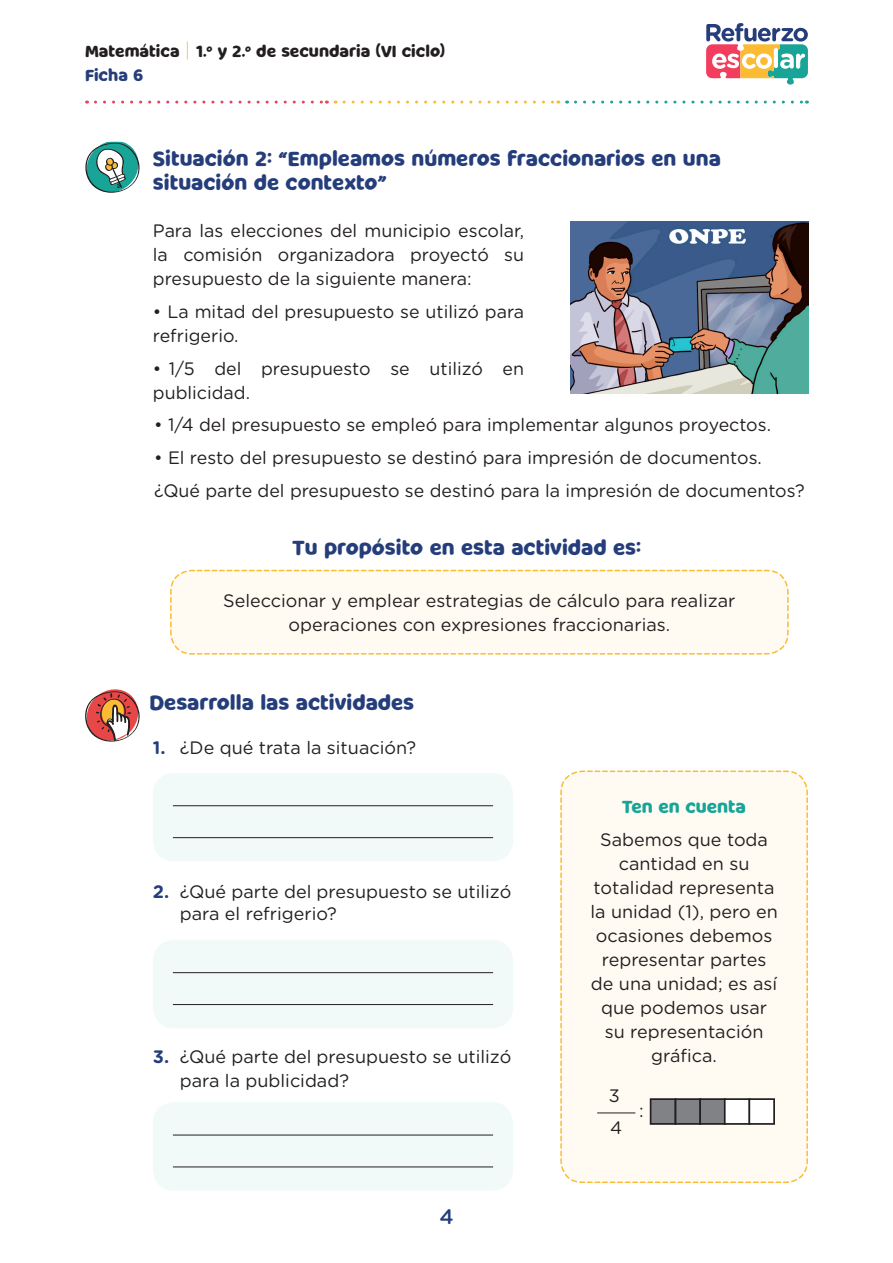
<style>
.page{position:relative;width:893px;height:1263px;background:#fff}
.page>*{position:absolute;margin:0;border:0;box-sizing:border-box;transform-origin:0 0}
.Subtítulos{font:21px/24px "Milky Nice Clean";color:#253e7b}
.t1{font:500 21px "Gotham Rounded";color:#253e7b}
.Cuerpo_de_texto_just{font:18px/24px "Gotham Rounded";color:#231f20}
.Cuerpo_de_texto_just-2{font:18px "Milky Nice Clean";color:#18a597}
.t2{font:16.5px/23.4px "Milky Nice Clean";color:#231f20}
.s1{font-family:"Gotham Rounded";font-weight:300;font-size:19.5px;color:#fbbc33}
.s2{color:#253e7b}
.s3{font-weight:700;color:#253e7b}
</style>
<div class="page">
<svg style="left:706px;top:23px;width:102px;height:62px"></svg>
<svg style="left:95px;top:101px;width:232px;height:3px"></svg>
<svg style="left:344px;top:101px;width:215px;height:3px"></svg>
<svg style="left:575px;top:101px;width:232px;height:3px"></svg>
<div style="left:170px;top:569px;width:619px;height:86px;background:#fffbf3"></div>
<svg style="left:85px;top:142px;width:55px;height:51px"></svg>
<img style="left:570px;top:221px;width:239px;height:173px">
<svg style="left:85px;top:689px;width:55px;height:53px"></svg>
<div style="left:153px;top:773px;width:360px;height:88px;background:#f1faf9;border-radius:21px"></div>
<hr style="left:173px;top:805px;width:320px;height:1px;background:#231f20">
<hr style="left:173px;top:837px;width:320px;height:1px;background:#231f20">
<div style="left:153px;top:940px;width:360px;height:88px;background:#f1faf9;border-radius:21px"></div>
<hr style="left:173px;top:972px;width:320px;height:1px;background:#231f20">
<hr style="left:173px;top:1004px;width:320px;height:1px;background:#231f20">
<div style="left:153px;top:1102px;width:360px;height:89px;background:#f1faf9;border-radius:21px"></div>
<hr style="left:173px;top:1135px;width:320px;height:1px;background:#231f20">
<hr style="left:173px;top:1166px;width:320px;height:1px;background:#231f20">
<div style="left:560px;top:770px;width:248px;height:414px;background:#fffbf3"></div>
<hr style="left:597px;top:1112px;width:38px;height:1px;background:#231f20">
<div style="left:651px;top:1099px;width:24px;height:25px;background:#808285"></div>
<div style="left:650px;top:1098px;width:26px;height:27px;border:2px solid #231f20"></div>
<div style="left:676px;top:1099px;width:24px;height:25px;background:#808285"></div>
<div style="left:675px;top:1098px;width:26px;height:27px;border:2px solid #231f20"></div>
<div style="left:700px;top:1099px;width:25px;height:25px;background:#808285"></div>
<div style="left:699px;top:1098px;width:27px;height:27px;border:2px solid #231f20"></div>
<div style="left:725px;top:1099px;width:24px;height:25px;background:#fff"></div>
<div style="left:724px;top:1098px;width:26px;height:27px;border:2px solid #231f20"></div>
<div style="left:749px;top:1099px;width:25px;height:25px;background:#fff"></div>
<div style="left:748px;top:1098px;width:27px;height:27px;border:2px solid #231f20"></div>
<p class="t2" style="left:85px;top:40px;width:362px">Matemática <span class="s1">|</span> 1.<sup>o</sup> y 2.<sup>o</sup> de secundaria (VI ciclo)<br><span class="s2">Ficha 6</span></p>
<p class="Subtítulos" style="left:153px;top:147px;width:569px">Situación 2: “Empleamos números fraccionarios en una situación de contexto”</p>
<p class="Cuerpo_de_texto_just" style="left:153px;top:218px;width:373px;text-align:justify">Para las elecciones del municipio escolar, la comisión organizadora proyectó su presupuesto de la siguiente manera:</p>
<p class="Cuerpo_de_texto_just" style="left:153px;top:299px;width:373px">• La mitad del presupuesto se utilizó para refrigerio.</p>
<p class="Cuerpo_de_texto_just" style="left:153px;top:356px;width:373px">• 1/5 del presupuesto se utilizó en publicidad.</p>
<p class="Cuerpo_de_texto_just" style="left:154px;top:412px;width:618px">• 1/4 del presupuesto se empleó para implementar algunos proyectos.</p>
<p class="Cuerpo_de_texto_just" style="left:154px;top:445px;width:609px">• El resto del presupuesto se destinó para impresión de documentos.</p>
<p class="Cuerpo_de_texto_just" style="left:154px;top:478px;width:652px">¿Qué parte del presupuesto se destinó para la impresión de documentos?</p>
<p class="Subtítulos" style="left:293px;top:535px;width:350px">Tu propósito en esta actividad es:</p>
<p class="Cuerpo_de_texto_just" style="left:223px;top:588px;width:514px;text-align:center">Seleccionar y emplear estrategias de cálculo para realizar operaciones con expresiones fraccionarias.</p>
<p class="Subtítulos" style="left:149px;top:691px;width:266px">Desarrolla las actividades</p>
<p class="Cuerpo_de_texto_just" style="left:153px;top:735px;width:265px"><span class="s3">1.</span> ¿De qué trata la situación?</p>
<p class="Cuerpo_de_texto_just" style="left:180px;top:879px;width:333px;line-height:22.5px;text-indent:-27px"><span class="s3">2.</span> ¿Qué parte del presupuesto se utilizó para el refrigerio?</p>
<p class="Cuerpo_de_texto_just" style="left:180px;top:1043px;width:333px;text-indent:-27px"><span class="s3">3.</span> ¿Qué parte del presupuesto se utilizó para la publicidad?</p>
<p class="t1" style="left:439px;top:1202px;width:16px">4</p>
<p class="Cuerpo_de_texto_just-2" style="left:622px;top:795px;width:125px">Ten en cuenta</p>
<p class="Cuerpo_de_texto_just" style="left:590px;top:826px;width:189px;text-align:center">Sabemos que toda cantidad en su totalidad representa la unidad (1), pero en ocasiones debemos representar partes de una unidad; es así que podemos usar su representación gráfica.</p>
<p class="Cuerpo_de_texto_just" style="left:609px;top:1083px;width:13px">3</p>
<p class="Cuerpo_de_texto_just" style="left:610px;top:1115px;width:14px">4</p>
<p class="Cuerpo_de_texto_just" style="left:639px;top:1097px;width:6px">:</p>
</div>
